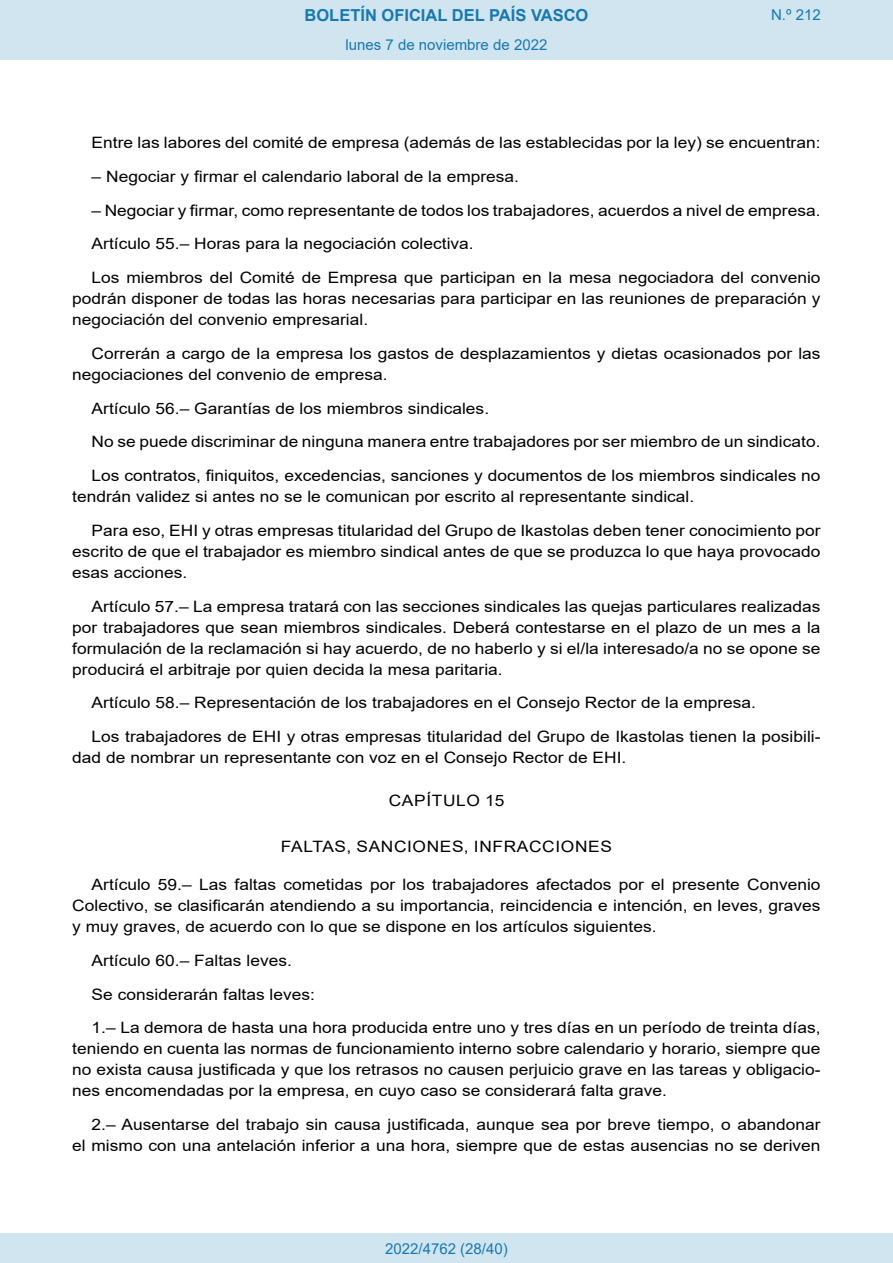
<style>
.page{position:relative;width:893px;height:1263px;background:#fff}
.page>*{position:absolute;margin:0;border:0;box-sizing:border-box;transform-origin:0 0}
.t1{font:700 16.5px "Arial";color:#1879ad}
.BOPVDetalle{font:15.6px/21px "Arial";color:#000;text-align:justify;scale:1.11 1}
.BOPVClave{font:15.6px "Arial";letter-spacing:.035em;color:#000;scale:1.11 1}
.Paginacion_Centro{font:15px "Arial";color:#1879ad}
</style>
<div class="page">
<div style="left:0;top:0;width:893px;height:60px;background:#d0e5f0"></div>
<div style="left:0;top:1233px;width:893px;height:30px;background:#d0e5f0"></div>
<p class="t1" style="left:305px;top:3px;width:285px">BOLETÍN OFICIAL DEL PAÍS VASCO</p>
<p class="Paginacion_Centro" style="left:346px;top:35px;width:203px">lunes 7 de noviembre de 2022</p>
<p class="Paginacion_Centro" style="left:771px;top:5px;width:51px">N.º 212</p>
<p class="BOPVDetalle" style="left:92px;top:132px;width:658px">Entre las labores del comité de empresa (además de las establecidas por la ley) se encuentran:</p>
<p class="BOPVDetalle" style="left:92px;top:166px;width:387px">– Negociar y firmar el calendario laboral de la empresa.</p>
<p class="BOPVDetalle" style="left:92px;top:200px;width:658px">– Negociar y firmar, como representante de todos los trabajadores, acuerdos a nivel de empresa.</p>
<p class="BOPVDetalle" style="left:92px;top:233px;width:346px">Artículo 55.– Horas para la negociación colectiva.</p>
<p class="BOPVDetalle" style="left:72px;top:267px;width:676px;text-indent:19px">Los miembros del Comité de Empresa que participan en la mesa negociadora del convenio podrán disponer de todas las horas necesarias para participar en las reuniones de preparación y negociación del convenio empresarial.</p>
<p class="BOPVDetalle" style="left:72px;top:343px;width:676px;text-indent:19px">Correrán a cargo de la empresa los gastos de desplazamientos y dietas ocasionados por las negociaciones del convenio de empresa.</p>
<p class="BOPVDetalle" style="left:92px;top:398px;width:360px">Artículo 56.– Garantías de los miembros sindicales.</p>
<p class="BOPVDetalle" style="left:92px;top:431px;width:658px">No se puede discriminar de ninguna manera entre trabajadores por ser miembro de un sindicato.</p>
<p class="BOPVDetalle" style="left:72px;top:465px;width:676px;text-indent:19px">Los contratos, finiquitos, excedencias, sanciones y documentos de los miembros sindicales no tendrán validez si antes no se le comunican por escrito al representante sindical.</p>
<p class="BOPVDetalle" style="left:72px;top:520px;width:676px;text-indent:19px">Para eso, EHI y otras empresas titularidad del Grupo de Ikastolas deben tener conocimiento por escrito de que el trabajador es miembro sindical antes de que se produzca lo que haya provocado esas acciones.</p>
<p class="BOPVDetalle" style="left:72px;top:596px;width:676px;text-indent:19px">Artículo 57.– La empresa tratará con las secciones sindicales las quejas particulares realizadas por trabajadores que sean miembros sindicales. Deberá contestarse en el plazo de un mes a la formulación de la reclamación si hay acuerdo, de no haberlo y si el/la interesado/a no se opone se producirá el arbitraje por quien decida la mesa paritaria.</p>
<p class="BOPVDetalle" style="left:92px;top:692px;width:600px">Artículo 58.– Representación de los trabajadores en el Consejo Rector de la empresa.</p>
<p class="BOPVDetalle" style="left:72px;top:726px;width:676px;text-indent:19px">Los trabajadores de EHI y otras empresas titularidad del Grupo de Ikastolas tienen la posibili&shy;dad de nombrar un representante con voz en el Consejo Rector de EHI.</p>
<p class="BOPVClave" style="left:389px;top:789px;width:106px">CAPÍTULO 15</p>
<p class="BOPVClave" style="left:281px;top:836px;width:300px">FALTAS, SANCIONES, INFRACCIONES</p>
<p class="BOPVDetalle" style="left:72px;top:874px;width:676px;text-indent:19px">Artículo 59.– Las faltas cometidas por los trabajadores afectados por el presente Convenio Colectivo, se clasificarán atendiendo a su importancia, reincidencia e intención, en leves, graves y muy graves, de acuerdo con lo que se dispone en los artículos siguientes.</p>
<p class="BOPVDetalle" style="left:92px;top:950px;width:182px">Artículo 60.– Faltas leves.</p>
<p class="BOPVDetalle" style="left:92px;top:983px;width:203px">Se considerarán faltas leves:</p>
<p class="BOPVDetalle" style="left:72px;top:1017px;width:676px;text-indent:19px">1.– La demora de hasta una hora producida entre uno y tres días en un período de treinta días, teniendo en cuenta las normas de funcionamiento interno sobre calendario y horario, siempre que no exista causa justificada y que los retrasos no causen perjuicio grave en las tareas y obligacio&shy;nes encomendadas por la empresa, en cuyo caso se considerará falta grave.</p>
<p class="BOPVDetalle" style="left:72px;top:1114px;width:676px;text-align:right">2.– Ausentarse del trabajo sin causa justificada, aunque sea por breve tiempo, o abandonar<br>el mismo con una antelación inferior a una hora, siempre que de estas ausencias no se deriven</p>
<p class="Paginacion_Centro" style="left:385px;top:1238px;width:124px">2022/4762 (28/40)</p>
</div>
